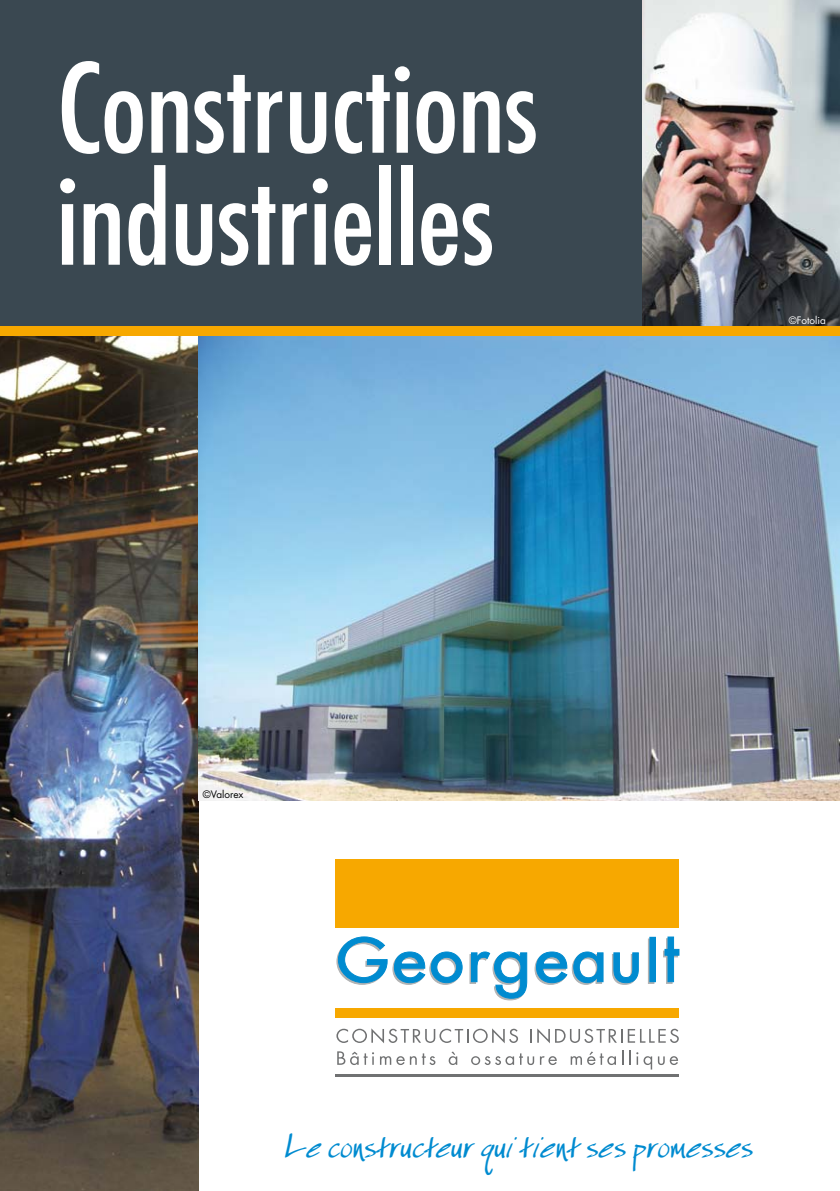
<style>
.page{position:relative;width:840px;height:1191px;background:#fff}
.page>*{position:absolute;margin:0;border:0;box-sizing:border-box;transform-origin:0 0}
.t1{font:condensed 120px/112px "Futura";color:#fff}
.t2{font:40px "Especial Kay";color:#008bd0}
.t3{font:10px "Futura";color:#fff}
.t4{font:10px "Futura";color:#000}
</style>
<div class="page">
<img style="left:0;top:336px;width:198px;height:855px">
<img style="left:198px;top:336px;width:641px;height:465px">
<div style="left:335px;top:859px;width:343px;height:68px;background:#f7a800"></div>
<div style="left:335px;top:1008px;width:343px;height:9px;background:#f7a800"></div>
<svg style="left:336px;top:1028px;width:181px;height:15px"></svg>
<svg style="left:530px;top:1028px;width:148px;height:15px"></svg>
<svg style="left:337px;top:1051px;width:37px;height:14px"></svg>
<svg style="left:380px;top:1053px;width:55px;height:12px"></svg>
<svg style="left:448px;top:1051px;width:9px;height:14px"></svg>
<svg style="left:471px;top:1053px;width:85px;height:12px"></svg>
<svg style="left:570px;top:1051px;width:45px;height:14px"></svg>
<svg style="left:622px;top:1050px;width:8px;height:14px"></svg>
<svg style="left:636px;top:1052px;width:15px;height:17px"></svg>
<svg style="left:657px;top:1056px;width:20px;height:9px"></svg>
<hr style="left:335px;top:1074px;width:343px;height:2px;background:#707172">
<div style="left:647px;top:938px;width:7px;height:45px;border:1px solid #b1b3b4"></div>
<svg style="left:336px;top:936px;width:126px;height:49px"></svg>
<svg style="left:469px;top:951px;width:58px;height:49px"></svg>
<svg style="left:534px;top:951px;width:69px;height:34px"></svg>
<svg style="left:612px;top:952px;width:26px;height:33px"></svg>
<div style="left:649px;top:937px;width:6px;height:44px;background:#008bd0"></div>
<div style="left:649px;top:937px;width:6px;height:45px;border:1px solid #008bd0"></div>
<svg style="left:663px;top:936px;width:16px;height:48px"></svg>
<img style="left:641px;top:0;width:198px;height:326px">
<div style="left:0;top:0;width:641px;height:329px;background:#3a4851"></div>
<div style="left:0;top:326px;width:839px;height:10px;background:#f7a800"></div>
<h1 class="t1" style="left:57px;top:52px;width:482px">Constructions industrielles</h1>
<p class="t3" style="left:788px;top:314px;width:39px">©Fotolia</p>
<p class="t4" style="left:203px;top:787px;width:42px">©Valorex</p>
<p class="t2" style="left:285px;top:1130px;width:469px">Le constructeur qui tient ses promesses</p>
</div>
